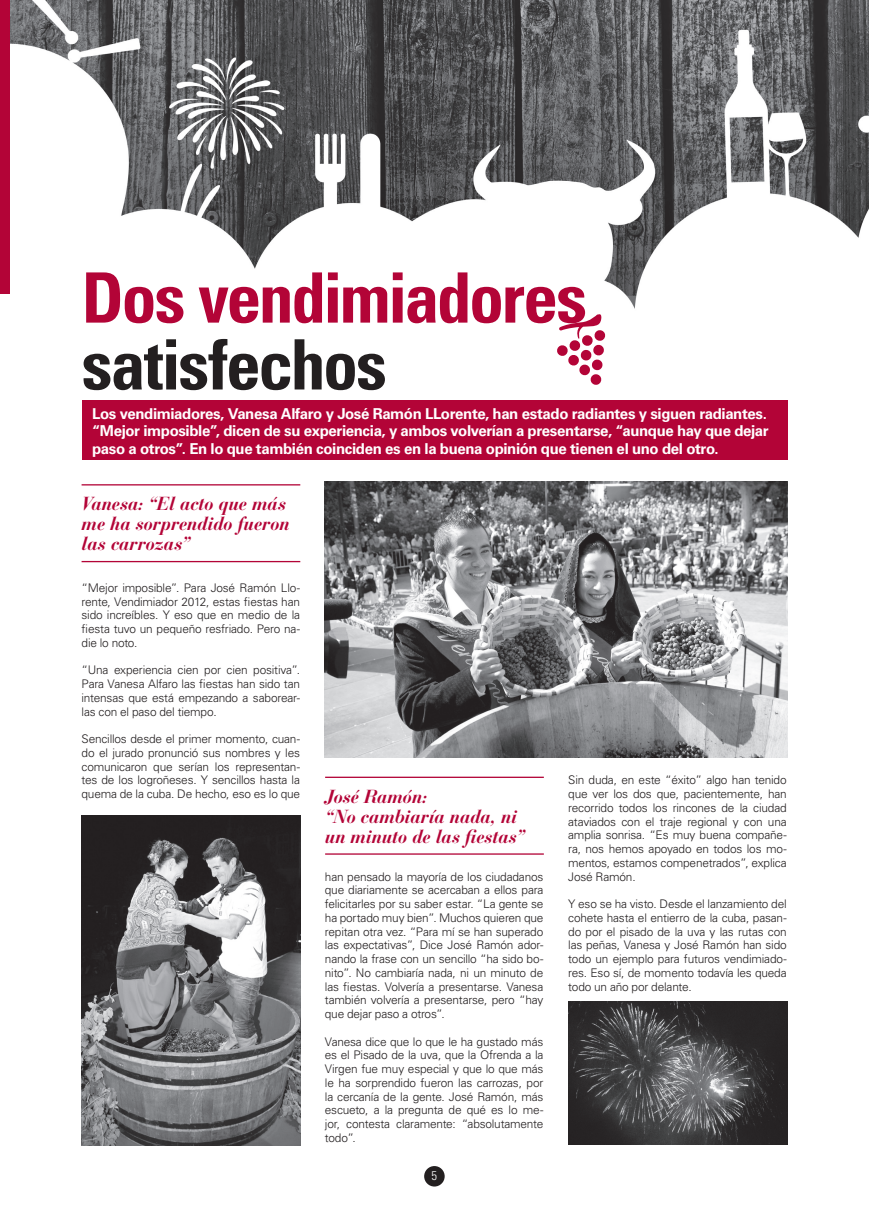
<style>
.page{position:relative;width:869px;height:1226px;background:#fff}
.page>*{position:absolute;margin:0;border:0;box-sizing:border-box;transform-origin:0 0}
.titular_central{font:700 condensed 69.5px/66.9px "Univers LT Std";letter-spacing:-.035em;color:#b30437}
._2_destacado{font:italic 700 18.75px/20px "Bauer Bodoni Std";letter-spacing:-.015em;color:#b30437}
._2_entradilla{font:700 15px/17.5px "Univers LT Std";letter-spacing:-.025em;color:#fff}
.t1{font:300 condensed 12.5px "Univers LT Std";color:#fff}
._1_texto{font:300 11.88px/13.8px "Univers LT Std";letter-spacing:-.02em;color:#231f20;text-align:justify}
.s1{color:#231f20}
</style>
<div class="page">
<div style="left:424px;top:1166px;width:20px;height:21px;background:#231f20;border-radius:50%"></div>
<img style="left:11px;top:0;width:857px;height:309px">
<div style="left:81px;top:401px;width:706px;height:59px;background:#b30437"></div>
<hr style="left:81px;top:484px;width:219px;height:2px;background:#b30437">
<hr style="left:81px;top:561px;width:219px;height:1px;background:#b30437">
<hr style="left:325px;top:777px;width:218px;height:1px;background:#b30437">
<hr style="left:325px;top:853px;width:218px;height:2px;background:#b30437">
<img style="left:81px;top:816px;width:219px;height:330px">
<img style="left:325px;top:481px;width:462px;height:277px">
<svg style="left:557px;top:314px;width:48px;height:71px"></svg>
<img style="left:568px;top:1002px;width:219px;height:142px">
<p class="titular_central" style="left:81px;top:264px;width:507px">Dos vendimiadores <span class="s1">satisfechos</span></p>
<p class="_2_entradilla" style="left:92px;top:405px;width:677px">Los vendimiadores, Vanesa Alfaro y José Ramón LLorente, han estado radiantes y siguen radiantes. “Mejor imposible”, dicen de su experiencia, y ambos volverían a presentarse, “aunque hay que dejar paso a otros”. En lo que también coinciden es en la buena opinión que tienen el uno del otro.</p>
<p class="_2_destacado" style="left:81px;top:494px;width:210px">Vanesa: “El acto que más me ha sorprendido fueron las carrozas”</p>
<p class="_1_texto" style="left:81px;top:581px;width:220px">“Mejor imposible”. Para José Ramón Llo&shy;rente, Vendimiador 2012, estas fiestas han sido increíbles. Y eso que en medio de la fiesta tuvo un pequeño resfriado. Pero na&shy;die lo noto.</p>
<p class="_1_texto" style="left:81px;top:663px;width:220px">“Una experiencia cien por cien positiva”.<br>Para Vanesa Alfaro las fiestas han sido tan intensas que está empezando a saborear&shy;las con el paso del tiempo.</p>
<p class="_1_texto" style="left:81px;top:732px;width:220px">Sencillos desde el primer momento, cuan&shy;do el jurado pronunció sus nombres y les comunicaron que serían los representan&shy;tes de los logroñeses. Y sencillos hasta la quema de la cuba. De hecho, eso es lo que</p>
<p class="_2_destacado" style="left:325px;top:786px;width:202px">José Ramón:<br>“No cambiaría nada, ni un minuto de las fiestas”</p>
<p class="_1_texto" style="left:325px;top:870px;width:220px">han pensado la mayoría de los ciudadanos que diariamente se acercaban a ellos para felicitarles por su saber estar. “La gente se ha portado muy bien”. Muchos quieren que repitan otra vez. “Para mí se han superado las expectativas”, Dice José Ramón ador&shy;nando la frase con un sencillo “ha sido bo&shy;nito”. No cambiaría nada, ni un minuto de las fiestas. Volvería a presentarse. Vanesa también volvería a presentarse, pero “hay que dejar paso a otros”.</p>
<p class="_1_texto" style="left:325px;top:1035px;width:220px">Vanesa dice que lo que le ha gustado más es el Pisado de la uva, que la Ofrenda a la Virgen fue muy especial y que lo que más le ha sorprendido fueron las carrozas, por la cercanía de la gente. José Ramón, más escueto, a la pregunta de qué es lo me&shy;jor, contesta claramente: “absolutamente todo”.</p>
<p class="t1" style="left:431px;top:1168px;width:7px">5</p>
<p class="_1_texto" style="left:568px;top:773px;width:220px">Sin duda, en este “éxito” algo han tenido que ver los dos que, pacientemente, han recorrido todos los rincones de la ciudad ataviados con el traje regional y con una amplia sonrisa. “Es muy buena compañe&shy;ra, nos hemos apoyado en todos los mo&shy;mentos, estamos compenetrados”, explica José Ramón.</p>
<p class="_1_texto" style="left:568px;top:897px;width:220px">Y eso se ha visto. Desde el lanzamiento del cohete hasta el entierro de la cuba, pasan&shy;do por el pisado de la uva y las rutas con las peñas, Vanesa y José Ramón han sido todo un ejemplo para futuros vendimiado&shy;res. Eso sí, de momento todavía les queda todo un año por delante.</p>
</div>
